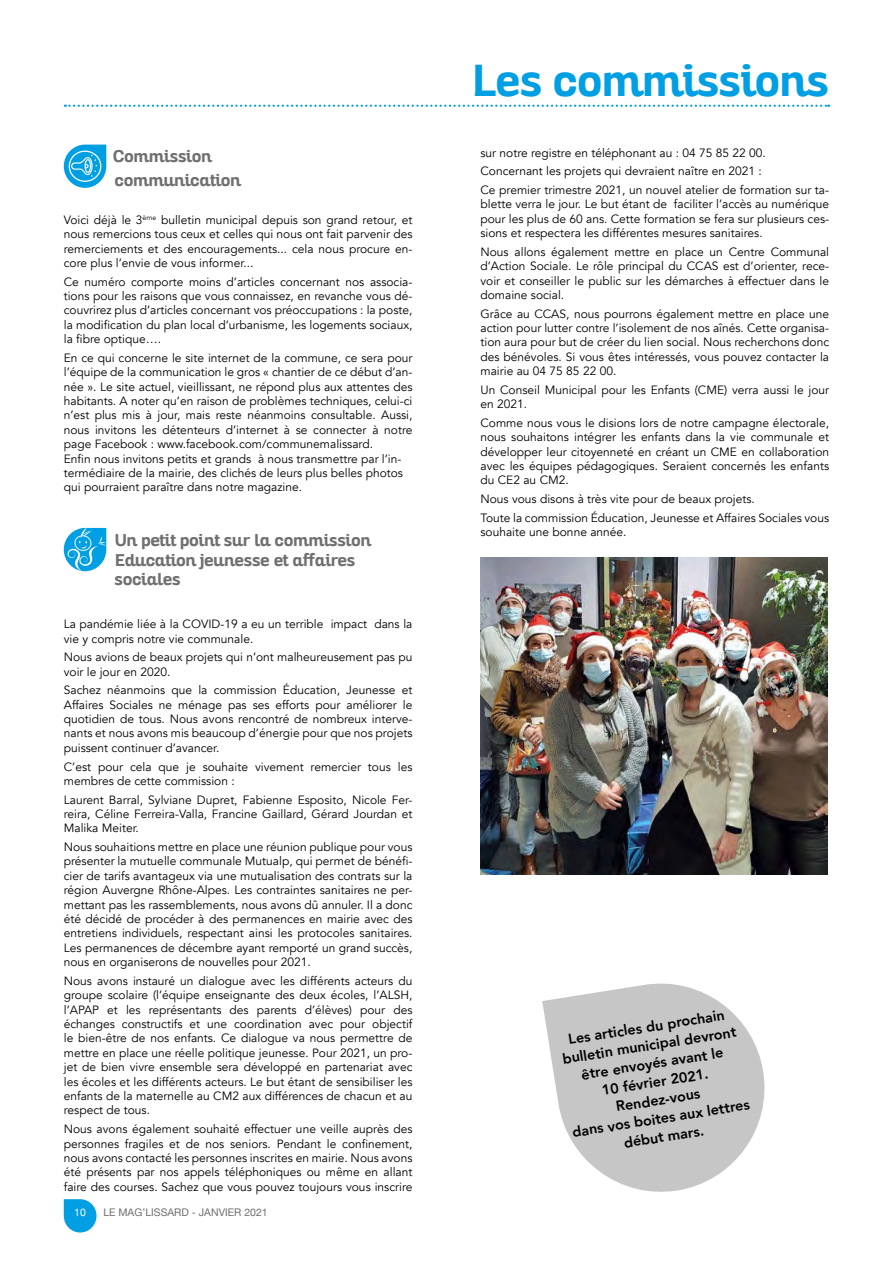
<style>
.page{position:relative;width:893px;height:1263px;background:#fff}
.page>*{position:absolute;margin:0;border:0;box-sizing:border-box;transform-origin:0 0}
.t1{font:700 43.5px "Altair";color:#009fe3}
.t2{font:700 16.5px/19.8px "Altair";color:#706f6f}
.t3{font:800 14.4px/18.5px "Avenir";color:#000;text-align:center}
.t4{font:12px/14.4px "Avenir";color:#000;text-align:justify}
.t5{font:10.5px "Helvetica Neue";color:#706f6f}
.t6{font:10.5px "Helvetica Neue";color:#fff}
</style>
<div class="page">
<svg style="left:64px;top:1199px;width:33px;height:33px"></svg>
<svg style="left:65px;top:105px;width:764px;height:2px"></svg>
<svg style="left:64px;top:145px;width:42px;height:43px"></svg>
<svg style="left:64px;top:528px;width:42px;height:43px"></svg>
<img style="left:480px;top:557px;width:347px;height:317px">
<svg style="left:542px;top:983px;width:223px;height:209px;fill:#c6c6c6"></svg>
<h2 class="t2" style="left:113px;top:145px;width:129px;line-height:24px">Commission communication</h2>
<p class="t4" style="left:64px;top:213px;width:350px">Voici déjà le 3<sup>ème</sup> bulletin municipal depuis son grand retour, et nous remercions tous ceux et celles qui nous ont fait parvenir des remerciements et des encouragements... cela nous procure en&shy;core plus l’envie de vous informer...</p>
<p class="t4" style="left:64px;top:274px;width:350px">Ce numéro comporte moins d’articles concernant nos associa&shy;tions pour les raisons que vous connaissez, en revanche vous dé&shy;couvrirez plus d’articles concernant vos préoccupations : la poste, la modification du plan local d’urbanisme, les logements sociaux, la fibre optique….</p>
<p class="t4" style="left:64px;top:351px;width:350px;text-align:left">En ce qui concerne le site internet de la commune, ce sera pour l’équipe de la communication le gros « chantier de ce début d’an&shy;née ». Le site actuel, vieillissant, ne répond plus aux attentes des habitants. A noter qu’en raison de problèmes techniques, celui-ci n’est plus mis à jour, mais reste néanmoins consultable. Aussi, nous invitons les détenteurs d’internet à se connecter à notre page Facebook : www.facebook.com/communemalissard.<br>Enfin nous invitons petits et grands à nous transmettre par l’in&shy;termédiaire de la mairie, des clichés de leurs plus belles photos qui pourraient paraître dans notre magazine.</p>
<h2 class="t2" style="left:115px;top:530px;width:258px">Un petit point sur la commission<br>Education jeunesse et affaires sociales</h2>
<p class="t4" style="left:64px;top:617px;width:350px">La pandémie liée à la COVID-19 a eu un terrible impact dans la vie y compris notre vie communale.</p>
<p class="t4" style="left:64px;top:650px;width:350px">Nous avions de beaux projets qui n’ont malheureusement pas pu voir le jour en 2020.</p>
<p class="t4" style="left:64px;top:683px;width:350px">Sachez néanmoins que la commission Éducation, Jeunesse et Affaires Sociales ne ménage pas ses efforts pour améliorer le quotidien de tous. Nous avons rencontré de nombreux interve&shy;nants et nous avons mis beaucoup d’énergie pour que nos projets puissent continuer d’avancer.</p>
<p class="t4" style="left:64px;top:759px;width:350px">C’est pour cela que je souhaite vivement remercier tous les membres de cette commission :</p>
<p class="t4" style="left:64px;top:792px;width:350px">Laurent Barral, Sylviane Dupret, Fabienne Esposito, Nicole Fer&shy;reira, Céline Ferreira-Valla, Francine Gaillard, Gérard Jourdan et Malika Meiter.</p>
<p class="t4" style="left:64px;top:840px;width:350px">Nous souhaitions mettre en place une réunion publique pour vous présenter la mutuelle communale Mutualp, qui permet de bénéfi&shy;cier de tarifs avantageux via une mutualisation des contrats sur la région Auvergne Rhône-Alpes. Les contraintes sanitaires ne per&shy;mettant pas les rassemblements, nous avons dû annuler. Il a donc été décidé de procéder à des permanences en mairie avec des entretiens individuels, respectant ainsi les protocoles sanitaires.<br>Les permanences de décembre ayant remporté un grand succès, nous en organiserons de nouvelles pour 2021.</p>
<p class="t4" style="left:64px;top:974px;width:350px">Nous avons instauré un dialogue avec les différents acteurs du groupe scolaire (l’équipe enseignante des deux écoles, l’ALSH, l’APAP et les représentants des parents d’élèves) pour des échanges constructifs et une coordination avec pour objectif le bien-être de nos enfants. Ce dialogue va nous permettre de mettre en place une réelle politique jeunesse. Pour 2021, un pro&shy;jet de bien vivre ensemble sera développé en partenariat avec les écoles et les différents acteurs. Le but étant de sensibiliser les enfants de la maternelle au CM2 aux différences de chacun et au respect de tous.</p>
<p class="t4" style="left:64px;top:1122px;width:350px">Nous avons également souhaité effectuer une veille auprès des personnes fragiles et de nos seniors. Pendant le confinement, nous avons contacté les personnes inscrites en mairie. Nous avons été présents par nos appels téléphoniques ou même en allant faire des courses. Sachez que vous pouvez toujours vous inscrire</p>
<p class="t6" style="left:74px;top:1205px;width:13px">10</p>
<p class="t5" style="left:103px;top:1205px;width:166px">LE MAG’LISSARD - JANVIER 2021</p>
<h1 class="t1" style="left:472px;top:52px;width:359px">Les commissions</h1>
<p class="t4" style="left:480px;top:143px;width:350px;line-height:18.6px;text-align:left">sur notre registre en téléphonant au : 04 75 85 22 00.<br>Concernant les projets qui devraient naître en 2021 :<br>Ce premier trimestre 2021, un nouvel atelier de formation sur ta-</p>
<p class="t4" style="left:480px;top:197px;width:350px">blette verra le jour. Le but étant de faciliter l’accès au numérique pour les plus de 60 ans. Cette formation se fera sur plusieurs ces&shy;sions et respectera les différentes mesures sanitaires.</p>
<p class="t4" style="left:480px;top:245px;width:350px">Nous allons également mettre en place un Centre Communal d’Action Sociale. Le rôle principal du CCAS est d’orienter, rece&shy;voir et conseiller le public sur les démarches à effectuer dans le domaine social.</p>
<p class="t4" style="left:480px;top:306px;width:350px">Grâce au CCAS, nous pourrons également mettre en place une action pour lutter contre l’isolement de nos aînés. Cette organisa&shy;tion aura pour but de créer du lien social. Nous recherchons donc des bénévoles. Si vous êtes intéressés, vous pouvez contacter la mairie au 04 75 85 22 00.</p>
<p class="t4" style="left:480px;top:383px;width:350px">Un Conseil Municipal pour les Enfants (CME) verra aussi le jour en 2021.</p>
<p class="t4" style="left:480px;top:416px;width:350px">Comme nous vous le disions lors de notre campagne électorale, nous souhaitons intégrer les enfants dans la vie communale et développer leur citoyenneté en créant un CME en collaboration avec les équipes pédagogiques. Seraient concernés les enfants du CE2 au CM2.</p>
<p class="t4" style="left:480px;top:490px;width:350px;line-height:18.6px">Nous vous disons à très vite pour de beaux projets.<br>Toute la commission Éducation, Jeunesse et Affaires Sociales vous</p>
<p class="t4" style="left:480px;top:525px;width:148px">souhaite une bonne année.</p>
<p class="t3" style="left:556px;top:1032px;width:181px;rotate:-9deg">Les articles du prochain bulletin municipal devront être envoyés avant le<br>10 février 2021.<br>Rendez-vous<br>dans vos boites aux lettres début mars.</p>
</div>
